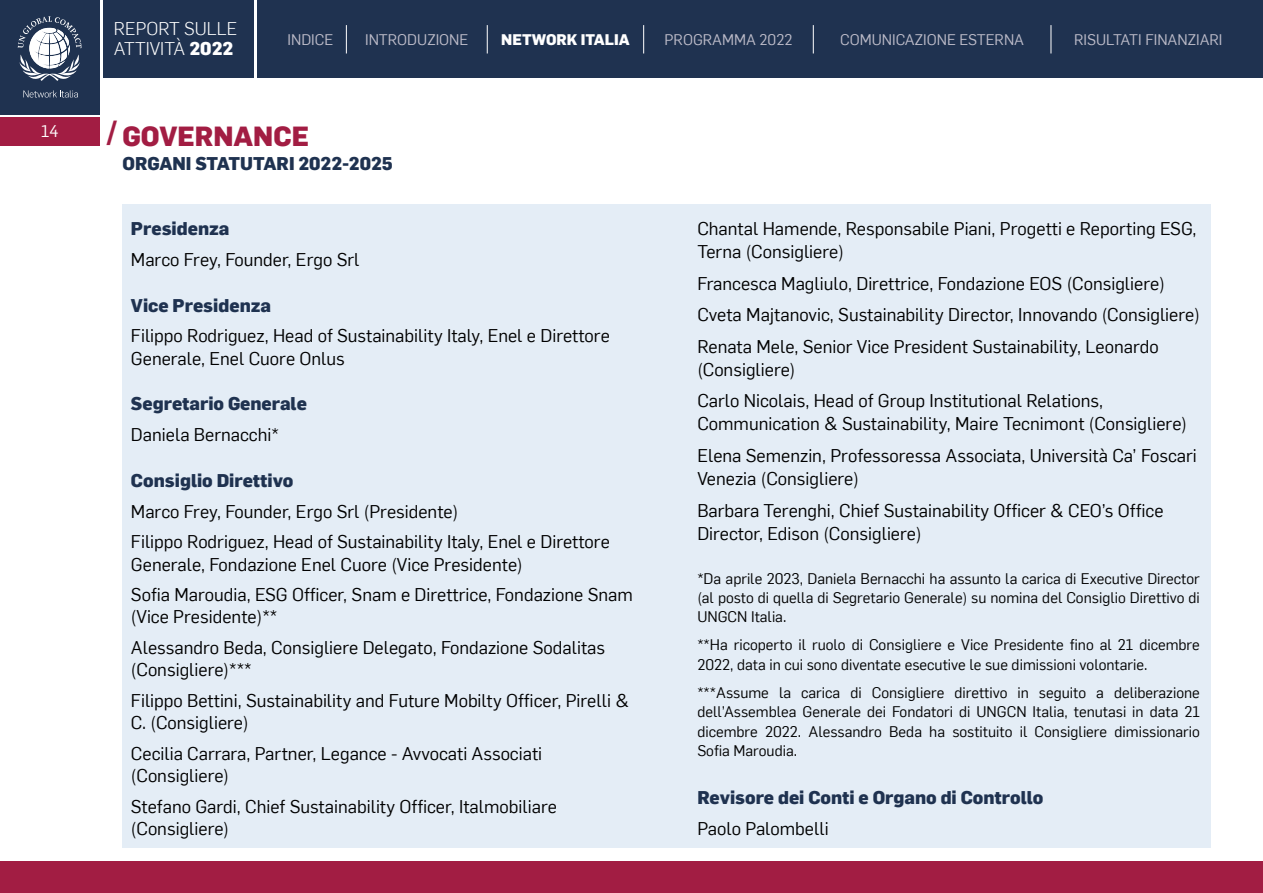
<style>
.page{position:relative;width:1263px;height:893px;background:#fff}
.page>*{position:absolute;margin:0;border:0;box-sizing:border-box;transform-origin:0 0}
.t1{font:800 27px "Flama";color:#a21d43}
.t2{font:18px/30.8px "Flama";color:#000}
.t3{font:800 18px "Flama";color:#1f3250}
.t4{font:300 18px/19.6px "Flama";color:#fff}
.t5{font:16.5px "Flama";color:#fff}
.t6{font:15px/19.5px "Flama";color:#000;text-align:justify}
.t7{font:15px "Flama";color:#bdbcc9}
.t8{font:800 15px "Flama";color:#fff}
.s1{font-weight:800}
</style>
<div class="page">
<div style="left:0;top:862px;width:1263px;height:31px;background:#a21d43"></div>
<div style="left:103px;top:0;width:151px;height:78px;background:#1f3250"></div>
<div style="left:0;top:0;width:100px;height:115px;background:#1f3250"></div>
<div style="left:257px;top:0;width:1006px;height:78px;background:#1f3250"></div>
<svg style="left:23px;top:90px;width:55px;height:8px"></svg>
<svg style="left:18px;top:16px;width:63px;height:65px"></svg>
<div style="left:0;top:118px;width:100px;height:28px;background:#a21d43"></div>
<svg style="left:346px;top:25px;width:1px;height:28px"></svg>
<svg style="left:487px;top:25px;width:1px;height:28px"></svg>
<svg style="left:643px;top:25px;width:1px;height:28px"></svg>
<svg style="left:813px;top:25px;width:1px;height:28px"></svg>
<svg style="left:1050px;top:25px;width:1px;height:28px"></svg>
<div style="left:123px;top:205px;width:1088px;height:643px;background:#e4edf6"></div>
<p class="t5" style="left:41px;top:120px;width:19px">14</p>
<p class="t4" style="left:114px;top:18px;width:125px">REPORT SULLE<br>ATTIVITÀ <span class="s1">2022</span></p>
<p class="t7" style="left:287px;top:29px;width:47px">INDICE</p>
<p class="t7" style="left:365px;top:29px;width:105px">INTRODUZIONE</p>
<p class="t8" style="left:501px;top:28px;width:130px">NETWORK ITALIA</p>
<p class="t7" style="left:664px;top:29px;width:129px">PROGRAMMA 2022</p>
<p class="t7" style="left:840px;top:29px;width:186px">COMUNICAZIONE ESTERNA</p>
<p class="t7" style="left:1074px;top:29px;width:150px">RISULTATI FINANZIARI</p>
<h1 class="t1" style="left:107px;top:117px;width:203px">/ GOVERNANCE</h1>
<p class="t3" style="left:123px;top:150px;width:272px">ORGANI STATUTARI 2022-2025</p>
<p class="t3" style="left:131px;top:216px;width:100px">Presidenza</p>
<p class="t2" style="left:131px;top:243px;width:230px">Marco Frey, Founder, Ergo Srl</p>
<p class="t3" style="left:131px;top:292px;width:142px">Vice Presidenza</p>
<p class="t2" style="left:131px;top:324px;width:480px;line-height:22.2px">Filippo Rodriguez, Head of Sustainability Italy, Enel e Direttore<br>Generale, Enel Cuore Onlus</p>
<p class="t3" style="left:131px;top:391px;width:177px">Segretario Generale</p>
<p class="t2" style="left:131px;top:418px;width:150px">Daniela Bernacchi*</p>
<p class="t3" style="left:131px;top:467px;width:164px">Consiglio Direttivo</p>
<p class="t2" style="left:131px;top:495px;width:480px">Marco Frey, Founder, Ergo Srl (Presidente)<br>Filippo Rodriguez, Head of Sustainability Italy, Enel e Direttore</p>
<p class="t2" style="left:131px;top:548px;width:503px">Generale, Fondazione Enel Cuore (Vice Presidente)<br>Sofia Maroudia, ESG Officer, Snam e Direttrice, Fondazione Snam</p>
<p class="t2" style="left:131px;top:601px;width:476px">(Vice Presidente)**<br>Alessandro Beda, Consigliere Delegato, Fondazione Sodalitas</p>
<p class="t2" style="left:131px;top:653px;width:499px">(Consigliere)***<br>Filippo Bettini, Sustainability and Future Mobilty Officer, Pirelli &amp;</p>
<p class="t2" style="left:131px;top:706px;width:413px">C. (Consigliere)<br>Cecilia Carrara, Partner, Legance - Avvocati Associati</p>
<p class="t2" style="left:131px;top:759px;width:427px">(Consigliere)<br>Stefano Gardi, Chief Sustainability Officer, Italmobiliare</p>
<p class="t2" style="left:131px;top:812px;width:100px">(Consigliere)</p>
<p class="t2" style="left:697px;top:216px;width:501px;line-height:23.1px">Chantal Hamende, Responsabile Piani, Progetti e Reporting ESG,<br>Terna (Consigliere)</p>
<p class="t2" style="left:697px;top:266px;width:504px;line-height:31.5px">Francesca Magliulo, Direttrice, Fondazione EOS (Consigliere)<br>Cveta Majtanovic, Sustainability Director, Innovando (Consigliere)<br>Renata Mele, Senior Vice President Sustainability, Leonardo</p>
<p class="t2" style="left:697px;top:352px;width:407px;line-height:31.5px">(Consigliere)<br>Carlo Nicolais, Head of Group Institutional Relations,</p>
<p class="t2" style="left:697px;top:407px;width:501px;line-height:31.5px">Communication &amp; Sustainability, Maire Tecnimont (Consigliere)<br>Elena Semenzin, Professoressa Associata, Università Ca’ Foscari</p>
<p class="t2" style="left:697px;top:462px;width:468px;line-height:31.5px">Venezia (Consigliere)<br>Barbara Terenghi, Chief Sustainability Officer &amp; CEO’s Office</p>
<p class="t2" style="left:697px;top:517px;width:226px">Director, Edison (Consigliere)</p>
<p class="t6" style="left:697px;top:567px;width:504px">*Da aprile 2023, Daniela Bernacchi ha assunto la carica di Executive Director (al posto di quella di Segretario Generale) su nomina del Consiglio Direttivo di UNGCN Italia.</p>
<p class="t6" style="left:697px;top:634px;width:504px">**Ha ricoperto il ruolo di Consigliere e Vice Presidente fino al 21 dicembre<br>2022, data in cui sono diventate esecutive le sue dimissioni volontarie.</p>
<p class="t6" style="left:697px;top:682px;width:504px">***Assume la carica di Consigliere direttivo in seguito a deliberazione dell’Assemblea Generale dei Fondatori di UNGCN Italia, tenutasi in data 21 dicembre 2022. Alessandro Beda ha sostituito il Consigliere dimissionario Sofia Maroudia.</p>
<p class="t3" style="left:697px;top:784px;width:348px">Revisore dei Conti e Organo di Controllo</p>
<p class="t2" style="left:697px;top:812px;width:133px">Paolo Palombelli</p>
</div>
